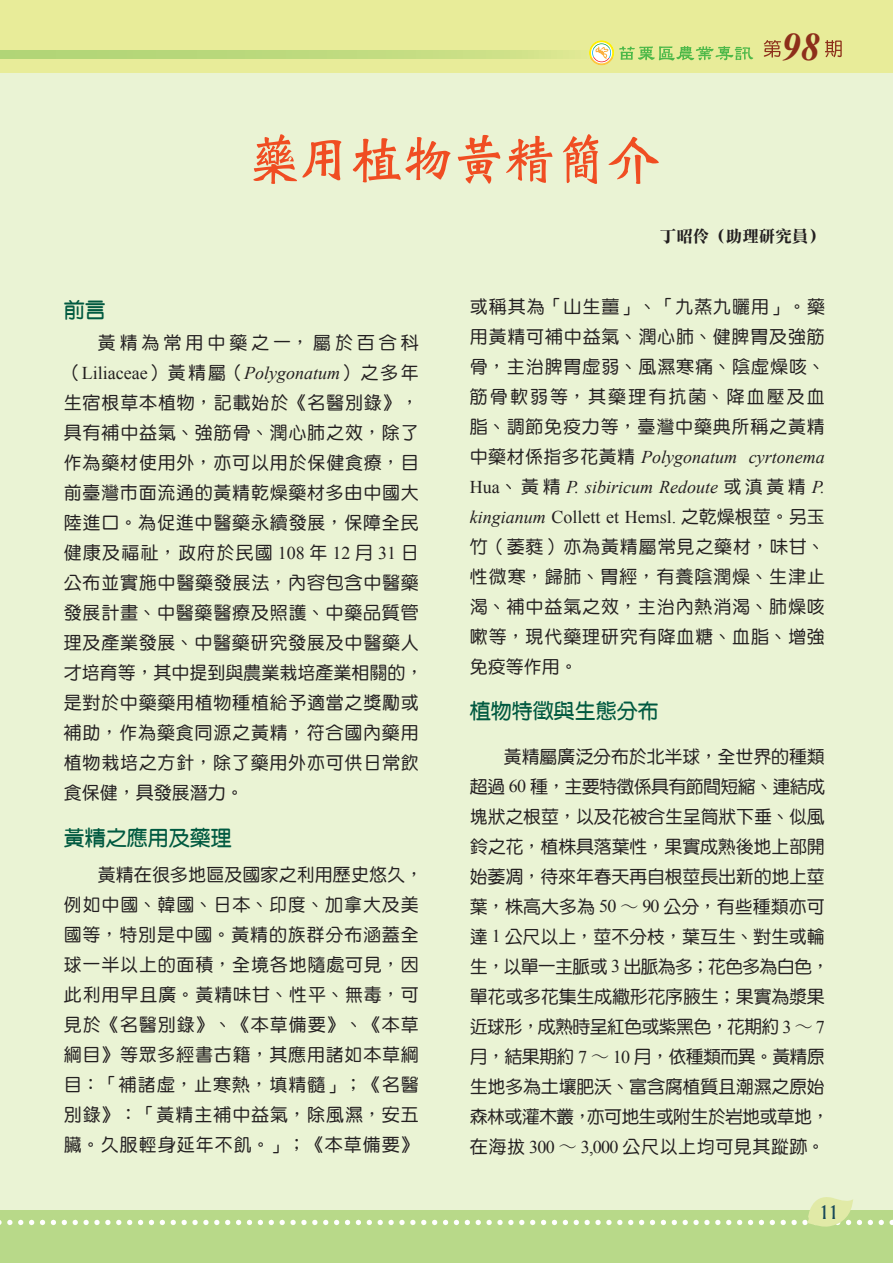
<style>
.page{position:relative;width:893px;height:1263px;background:#fff}
.page>*{position:absolute;margin:0;border:0;box-sizing:border-box;transform-origin:0 0}
.t1{font:54px "DF Wei Bei Md HK BF";letter-spacing:-.05em;color:#f04d22}
.t2{font:italic 700 39px "Times New Roman";color:#8d2f1a}
.t3{font:21px "DF Yuan Bd HK BF";color:#005940}
.t4{font:18px/30px "DF Yuan Md HK BF";letter-spacing:.045em;color:#231f20}
.t5{font:18px/30px "DF Yuan Md HK BF";letter-spacing:-.015em;color:#231f20}
.t6{font:500 18px "Albertus";color:#174859;scale:.9 1}
.t7{font:16.5px "DF Li Song Bd WIN BF";color:#231f20}
.s1{font-family:"Times New Roman"}
.s2{font-family:"Times New Roman";font-style:italic}
.s3{font-family:"Adobe Ming Std";font-weight:300}
</style>
<div class="page">
<div style="left:0;top:66px;width:893px;height:1146px;background:#eaf3d4"></div>
<div style="left:0;top:1210px;width:893px;height:53px;background:#b8d989"></div>
<div style="left:0;top:0;width:893px;height:72px;background:#e8ec99"></div>
<svg style="left:0;top:50px;width:590px;height:8px;background:#c0db7f"></svg>
<svg style="left:764px;top:40px;width:17px;height:18px"></svg>
<svg style="left:825px;top:40px;width:17px;height:17px"></svg>
<svg style="left:590px;top:41px;width:163px;height:24px"></svg>
<svg style="left:0;top:1197px;width:893px;height:30px"></svg>
<p class="t1" style="left:247px;top:131px;width:415px">藥用植物黃精簡介</p>
<h2 class="t2" style="left:781px;top:19px;width:40px">98</h2>
<p class="t3" style="left:64px;top:299px;width:43px">前言</p>
<p class="t4" style="left:64px;top:328px;width:361px;text-indent:34px">黃精為常用中藥之一，屬於百合科（<span class="s1">Liliaceae</span>）黃精屬（<span class="s2">Polygonatum</span>）之多年生宿根草本植物，記載始於《名醫別錄》，具有補中益氣、強筋骨、潤心肺之效，除了作為藥材使用外，亦可以用於保健食療，目前臺灣巿面流通的黃精乾燥藥材多由中國大陸進口。為促進中醫藥永續發展，保障全民健康及福祉，政府於民國 <span class="s1">108</span> 年 <span class="s1">12</span> 月 <span class="s1">31</span> 日公布並實施中醫藥發展法，內容包含中醫藥發展計畫、中醫藥醫療及照護、中藥品質管理及產業發展、中醫藥研究發展及中醫藥人才培育等，其中提到與農業栽培產業相關的，是對於中藥藥用植物種植給予適當之獎勵或補助，作為藥食同源之黃精，符合國內藥用植物栽培之方針，除了藥用外亦可供日常飲食保健，具發展潛力。</p>
<p class="t3" style="left:64px;top:827px;width:169px">黃精之應用及藥理</p>
<p class="t4" style="left:64px;top:859px;width:361px;text-indent:34px">黃精在很多地區及國家之利用歷史悠久，例如中國、韓國、日本、印度、加拿大及美國等，特別是中國。黃精的族群分布涵蓋全球一半以上的面積，全境各地隨處可見，因此利用早且廣。黃精味甘、性平、無毒，可見於《名醫別錄》、《本草備要》、《本草綱目》等眾多經書古籍，其應用諸如本草綱目：「補諸虛，止寒熱，填精髓」；《名醫別錄》：「黃精主補中益氣，除風濕，安五臟。久服輕身延年不飢。」；《本草備要》</p>
<p class="t7" style="left:660px;top:227px;width:166px">丁昭伶（助理研究員）</p>
<p class="t4" style="left:470px;top:292px;width:357px;text-align:justify">或稱其為「山生薑」、「九蒸九曬用」。藥用黃精可補中益氣、潤心肺、健脾胃及強筋骨，主治脾胃虛弱、風濕寒痛、陰虛燥咳、筋骨軟弱等，其藥理有抗菌、降血壓及血脂、調節免疫力等，臺灣中藥典所稱之黃精中藥材係指多花黃精 <span class="s2">Polygonatum cyrtonema </span><span class="s1">Hua</span>、黃精 <span class="s2">P. sibiricum Redoute</span> 或滇黃精 <span class="s2">P. kingianum</span> <span class="s1">Collett et Hemsl.</span> 之乾燥根莖。另玉竹（萎蕤）亦為黃精屬常見之藥材，味甘、性微寒，歸肺、胃經，有養陰潤燥、生津止渴、補中益氣之效，主治內熱消渴、肺燥咳嗽等，現代藥理研究有降血糖、血脂、增強免疫等作用。</p>
<p class="t3" style="left:470px;top:700px;width:190px">植物特徵與生態分布</p>
<p class="t5" style="left:470px;top:741px;width:361px;text-indent:34px">黃精屬廣泛分布於北半球，全世界的種類超過 <span class="s1">60</span> 種，主要特徵係具有節間短縮、連結成塊狀之根莖，以及花被合生呈筒狀下垂、似風鈴之花，植株具落葉性，果實成熟後地上部開始萎凋，待來年春天再自根莖長出新的地上莖葉，株高大多為 <span class="s1">50</span> <span class="s3">～</span> <span class="s1">90</span> 公分，有些種類亦可達 <span class="s1">1</span> 公尺以上，莖不分枝，葉互生、對生或輪生，以單一主脈或 <span class="s1">3</span> 出脈為多；花色多為白色，單花或多花集生成繖形花序腋生；果實為漿果近球形，成熟時呈紅色或紫黑色，花期約 <span class="s1">3</span> <span class="s3">～</span> <span class="s1">7</span>月，結果期約 <span class="s1">7</span> <span class="s3">～</span> <span class="s1">10</span> 月，依種類而異。黃精原生地多為土壤肥沃、富含腐植質且潮濕之原始森林或灌木叢，亦可地生或附生於岩地或草地，在海拔 <span class="s1">300</span> <span class="s3">～</span> <span class="s1">3,000</span> 公尺以上均可見其蹤跡。</p>
<p class="t6" style="left:819px;top:1201px;width:23px">11</p>
</div>
